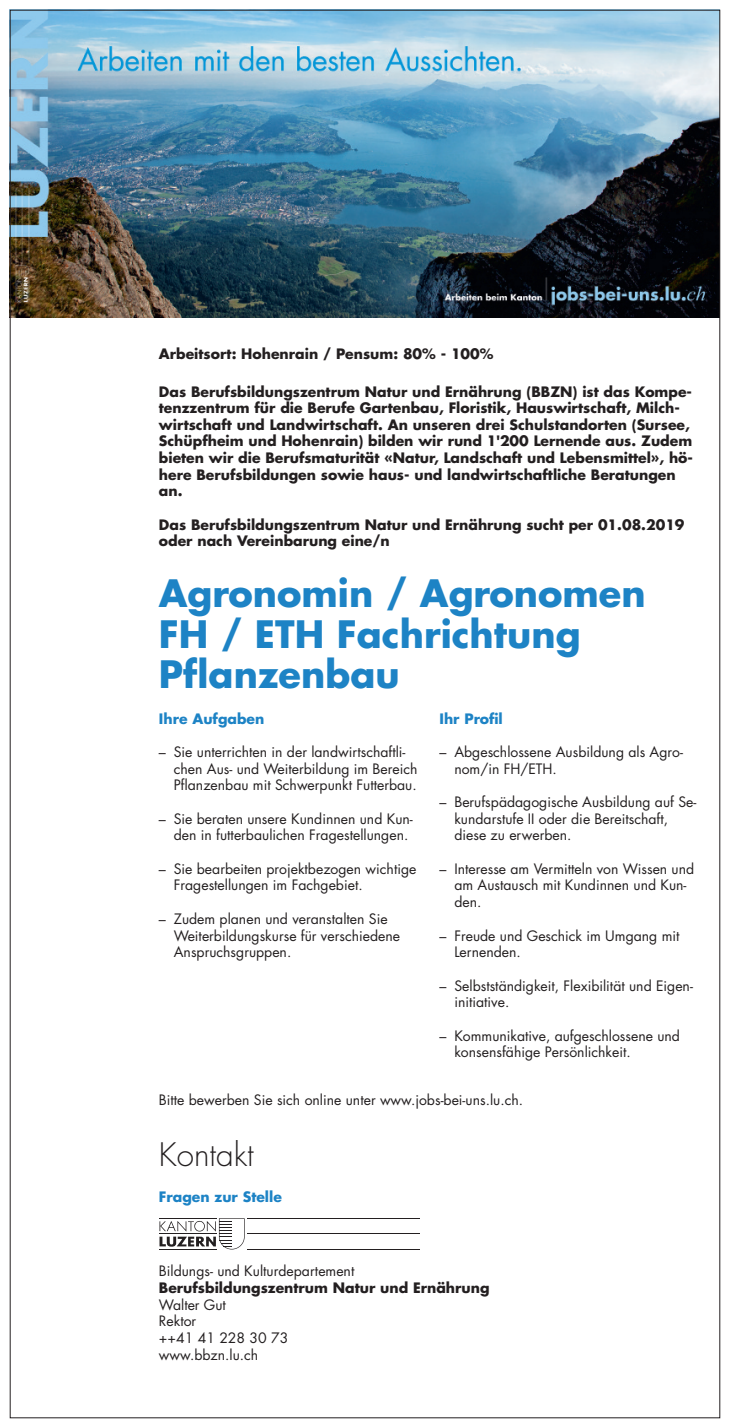
<style>
.page{position:relative;width:730px;height:1428px;background:#fff}
.page>*{position:absolute;margin:0;border:0;box-sizing:border-box;transform-origin:0 0}
.t1{font:700 36.75px/40.2px "Futura Std";color:#1d83c5}
.t2{font:300 31.5px "Futura Std";color:#231f20}
.t3{font:14px/16.6px "Futura Std";color:#231f20}
.t4{font:700 14px/16.6px "Futura Std";color:#231f20}
.t5{font:700 14px "Futura Std";color:#1d83c5}
</style>
<div class="page">
<img style="left:12px;top:12px;width:705px;height:305px">
<hr style="left:247px;top:1233px;width:172px;height:1px;background:#231f20">
<hr style="left:159px;top:1249px;width:57px;height:1px;background:#231f20">
<hr style="left:247px;top:1249px;width:172px;height:1px;background:#231f20">
<svg style="left:159px;top:1218px;width:85px;height:31px"></svg>
<hr style="left:247px;top:1218px;width:172px;height:1px;background:#231f20">
<p class="t4" style="left:159px;top:346px;width:336px">Arbeitsort: Hohenrain / Pensum: 80% - 100%</p>
<p class="t4" style="left:159px;top:384px;width:535px">Das Berufsbildungszentrum Natur und Ernährung (BBZN) ist das Kompe&shy;tenzzentrum für die Berufe Gartenbau, Floristik, Hauswirtschaft, Milch&shy;wirtschaft und Landwirtschaft. An unseren drei Schulstandorten (Sursee, Schüpfheim und Hohenrain) bilden wir rund 1'200 Lernende aus. Zudem bieten wir die Berufsmaturität «Natur, Landschaft und Lebensmittel», hö&shy;here Berufsbildungen sowie haus- und landwirtschaftliche Beratungen an.</p>
<p class="t4" style="left:159px;top:517px;width:527px">Das Berufsbildungszentrum Natur und Ernährung sucht per 01.08.2019 oder nach Vereinbarung eine/n</p>
<h1 class="t1" style="left:159px;top:577px;width:488px">Agronomin / Agronomen<br>FH / ETH Fachrichtung<br>Pflanzenbau</h1>
<p class="t5" style="left:159px;top:712px;width:107px">Ihre Aufgaben</p>
<p class="t3" style="left:174px;top:745px;width:245px;text-indent:-15px">– Sie unterrichten in der landwirtschaftli&shy;chen Aus- und Weiterbildung im Bereich<br>Pflanzenbau mit Schwerpunkt Futterbau.</p>
<p class="t3" style="left:174px;top:811px;width:240px;text-indent:-15px">– Sie beraten unsere Kundinnen und Kun&shy;den in futterbaulichen Fragestellungen.</p>
<p class="t3" style="left:174px;top:861px;width:244px;text-indent:-15px">– Sie bearbeiten projektbezogen wichtige<br>Fragestellungen im Fachgebiet.</p>
<p class="t3" style="left:174px;top:911px;width:228px;text-indent:-15px">– Zudem planen und veranstalten Sie<br>Weiterbildungskurse für verschiedene<br>Anspruchsgruppen.</p>
<p class="t5" style="left:439px;top:712px;width:65px">Ihr Profil</p>
<p class="t3" style="left:454px;top:745px;width:230px;text-indent:-15px">– Abgeschlossene Ausbildung als Agro&shy;nom/in FH/ETH.</p>
<p class="t3" style="left:454px;top:795px;width:243px;text-indent:-15px">– Berufspädagogische Ausbildung auf Se&shy;kundarstufe II oder die Bereitschaft, diese zu erwerben.</p>
<p class="t3" style="left:454px;top:861px;width:241px;text-indent:-15px">– Interesse am Vermitteln von Wissen und am Austausch mit Kundinnen und Kun&shy;den.</p>
<p class="t3" style="left:454px;top:928px;width:226px;text-indent:-15px">– Freude und Geschick im Umgang mit<br>Lernenden.</p>
<p class="t3" style="left:454px;top:978px;width:240px;text-indent:-15px">– Selbstständigkeit, Flexibilität und Eigen&shy;initiative.</p>
<p class="t3" style="left:454px;top:1028px;width:227px;text-indent:-15px">– Kommunikative, aufgeschlossene und konsensfähige Persönlichkeit.</p>
<p class="t3" style="left:159px;top:1093px;width:365px">Bitte bewerben Sie sich online unter www.jobs-bei-uns.lu.ch.</p>
<h2 class="t2" style="left:159px;top:1140px;width:96px">Kontakt</h2>
<p class="t5" style="left:159px;top:1190px;width:124px">Fragen zur Stelle</p>
<p class="t3" style="left:159px;top:1264px;width:197px">Bildungs- und Kulturdepartement</p>
<p class="t4" style="left:159px;top:1280px;width:332px">Berufsbildungszentrum Natur und Ernährung</p>
<p class="t3" style="left:159px;top:1297px;width:131px">Walter Gut<br>Rektor<br>++41 41 228 30 73 www.bbzn.lu.ch</p>
</div>
